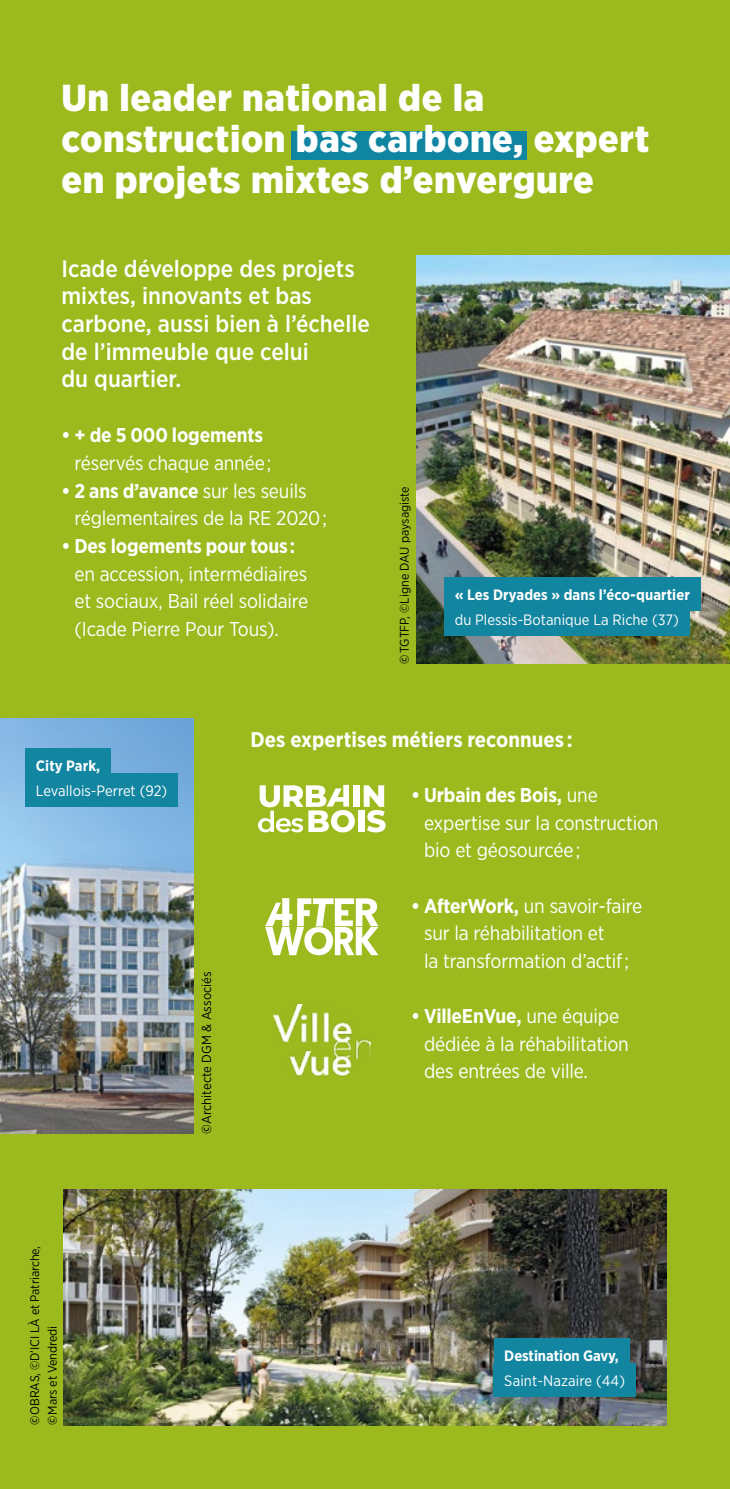
<style>
.page{position:relative;width:730px;height:1489px;background:#fff}
.page>*{position:absolute;margin:0;border:0;box-sizing:border-box;transform-origin:0 0}
.t1{font:900 37.5px/41.2px "Gotham Narrow";letter-spacing:.015em;color:#fff}
.t2{font:500 23.75px/27.8px "Gotham Narrow";color:#fff}
.t3{font:700 21.25px "Gotham Narrow";color:#fff}
.t4{font:20px/27.8px "Gotham Narrow";letter-spacing:-.01em;color:#fff}
.t5{font:700 20px "Gotham Narrow";letter-spacing:-.01em;color:#fff}
.t6{font:15px "Gotham Narrow";color:#fff}
.t7{font:700 15px "Gotham Narrow";letter-spacing:.005em;color:#fff}
.t8{font:13px "Gotham Narrow";color:#000}
.t9{font:12.5px/17.5px "Gotham Narrow";letter-spacing:-.01em;color:#000}
.s1{font-weight:700}
.s2{font-weight:500}
</style>
<div class="page">
<div style="left:0;top:0;width:730px;height:1488px;background:#9cba1e"></div>
<img style="left:64px;top:1189px;width:602px;height:235px">
<div style="left:291px;top:132px;width:235px;height:28px;background:#0f85a1"></div>
<img style="left:0;top:719px;width:193px;height:414px">
<img style="left:416px;top:255px;width:314px;height:408px">
<svg style="left:265px;top:898px;width:114px;height:57px"></svg>
<div style="left:354px;top:785px;width:6px;height:21px;background:#fff"></div>
<div style="left:358px;top:810px;width:6px;height:22px;background:#fff"></div>
<svg style="left:364px;top:785px;width:22px;height:47px"></svg>
<svg style="left:258px;top:784px;width:97px;height:48px"></svg>
<div style="left:444px;top:602px;width:245px;height:34px;background:#1285a1"></div>
<div style="left:25px;top:773px;width:153px;height:34px;background:#1285a1"></div>
<div style="left:494px;top:1363px;width:142px;height:33px;background:#1285a1"></div>
<div style="left:444px;top:577px;width:257px;height:34px;background:#1285a1"></div>
<div style="left:25px;top:748px;width:86px;height:34px;background:#1285a1"></div>
<div style="left:494px;top:1338px;width:135px;height:33px;background:#1285a1"></div>
<img style="left:273px;top:1004px;width:97px;height:72px">
<h1 class="t1" style="left:61px;top:76px;width:589px">Un leader national de la construction bas carbone, expert en projets mixtes d’envergure</h1>
<p class="t2" style="left:61px;top:254px;width:310px">Icade développe des projets mixtes, innovants et bas carbone, aussi bien à l’échelle de l’immeuble que celui<br>du quartier.</p>
<p class="t5" style="left:61px;top:422px;width:203px">• + de 5 000 logements</p>
<p class="t4" style="left:74px;top:449px;width:199px">réservés chaque année ;</p>
<p class="t4" style="left:74px;top:476px;width:254px;text-indent:-13px"><span class="s1">• 2 ans d’avance</span> sur les seuils réglementaires de la RE 2020 ;</p>
<p class="t5" style="left:61px;top:533px;width:235px">• Des logements pour tous :</p>
<p class="t4" style="left:74px;top:559px;width:235px;text-align:justify">en accession, intermédiaires et sociaux, Bail réel solidaire (Icade Pierre Pour Tous).</p>
<p class="t9" style="left:395px;top:663px;width:179px;rotate:-90deg"><span class="s2">©</span> TGTFP, ©Ligne DAU paysagiste</p>
<p class="t7" style="left:455px;top:585px;width:237px">« Les Dryades » dans l’éco-quartier</p>
<p class="t6" style="left:455px;top:610px;width:225px">du Plessis-Botanique La Riche (37)</p>
<p class="t7" style="left:36px;top:756px;width:66px">City Park,</p>
<p class="t6" style="left:36px;top:781px;width:133px">Levallois-Perret (92)</p>
<p class="t8" style="left:198px;top:1133px;width:164px;rotate:-90deg"><span class="s2">©</span>Architecte DGM &amp; Associés</p>
<p class="t3" style="left:251px;top:725px;width:324px">Des expertises métiers reconnues :</p>
<p class="t4" style="left:424px;top:780px;width:236px;text-indent:-13px"><span class="s1">• Urbain des Bois,</span> une expertise sur la construction bio et géosourcée ;</p>
<p class="t4" style="left:424px;top:891px;width:220px;text-indent:-13px"><span class="s1">• AfterWork,</span> un savoir-faire sur la réhabilitation et<br>la transformation d’actif ;</p>
<p class="t4" style="left:424px;top:1001px;width:206px;text-indent:-13px"><span class="s1">• VilleEnVue,</span> une équipe dédiée à la réhabilitation des entrées de ville.</p>
<p class="t9" style="left:26px;top:1424px;width:181px;rotate:-90deg"><span class="s2">©</span> OBRAS, ©D’ICI LÀ et Patriarche, <span class="s2">©</span> Mars et Vendredi</p>
<p class="t7" style="left:504px;top:1346px;width:116px">Destination Gavy,</p>
<p class="t6" style="left:504px;top:1371px;width:122px">Saint-Nazaire (44)</p>
</div>
